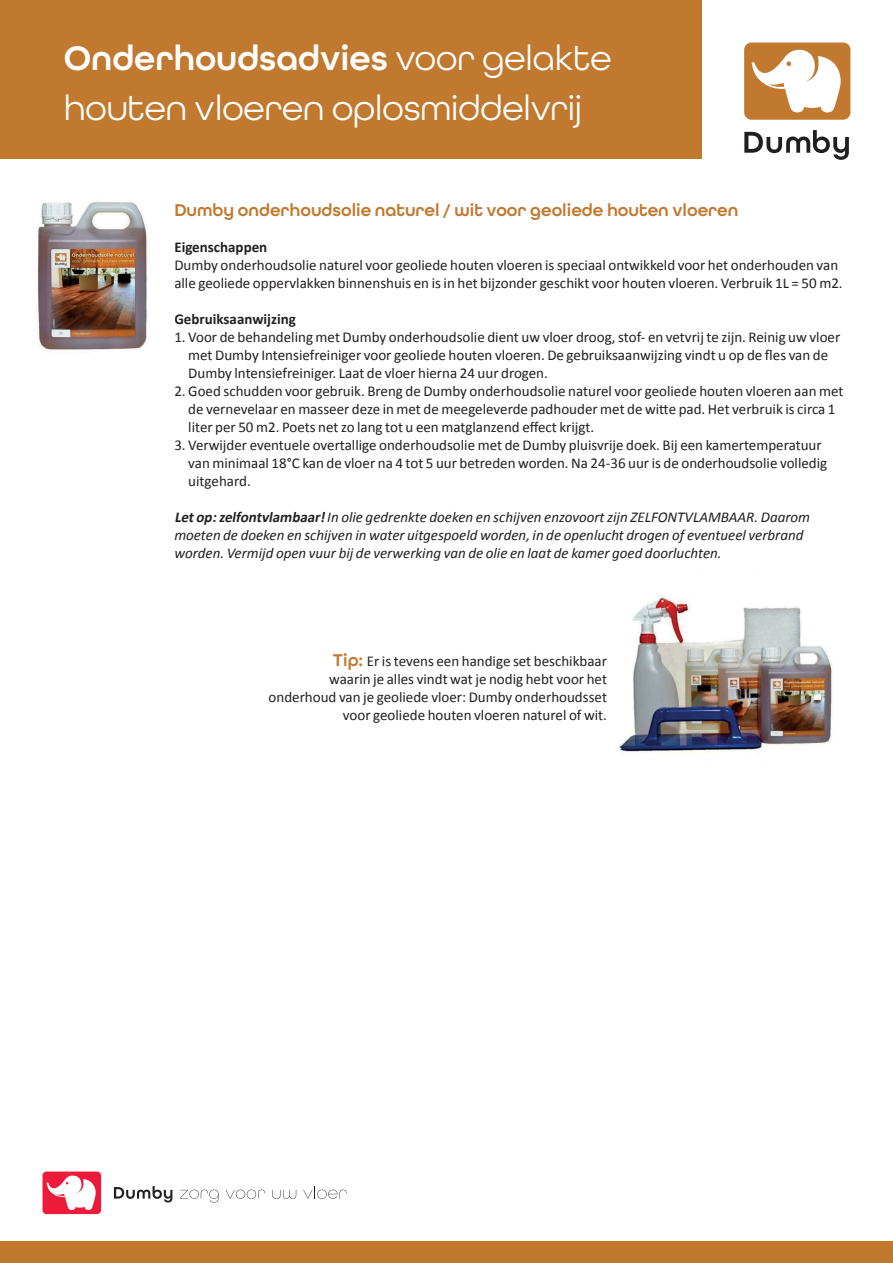
<style>
.page{position:relative;width:893px;height:1263px;background:#fff}
.page>*{position:absolute;margin:0;border:0;box-sizing:border-box;transform-origin:0 0}
.t1{font:36px/50.8px "All Round Gothic";color:#fff}
.t2{font:600 18px "All Round Gothic";color:#c1792f}
.t3{font:15px/18px "Calibri";color:#231f20}
.t4{font:italic 15px/18px "Calibri";color:#231f20}
.t5{font:700 15px "Calibri";color:#231f20}
.s1{font-weight:600}
.s2{font-weight:700}
.s3{font-family:"All Round Gothic";font-weight:600;font-size:18px;color:#c1792f}
</style>
<div class="page">
<svg style="left:744px;top:130px;width:105px;height:30px"></svg>
<svg style="left:744px;top:43px;width:106px;height:77px"></svg>
<div style="left:0;top:0;width:702px;height:158px;background:#c1792f"></div>
<svg style="left:43px;top:1171px;width:58px;height:43px"></svg>
<svg style="left:114px;top:1186px;width:58px;height:16px"></svg>
<svg style="left:180px;top:1189px;width:39px;height:13px"></svg>
<svg style="left:226px;top:1189px;width:39px;height:10px"></svg>
<svg style="left:272px;top:1190px;width:24px;height:9px"></svg>
<svg style="left:303px;top:1186px;width:44px;height:13px"></svg>
<div style="left:0;top:1242px;width:893px;height:21px;background:#c1792f"></div>
<img style="left:37px;top:201px;width:110px;height:151px">
<img style="left:620px;top:594px;width:212px;height:158px">
<h1 class="t1" style="left:64px;top:31px;width:549px"><span class="s1">Onderhoudsadvies</span> voor gelakte houten vloeren oplosmiddelvrij</h1>
<p class="t2" style="left:174px;top:199px;width:565px">Dumby onderhoudsolie naturel / wit voor geoliede houten vloeren</p>
<p class="t5" style="left:174px;top:237px;width:94px">Eigenschappen</p>
<p class="t3" style="left:174px;top:256px;width:670px">Dumby onderhoudsolie naturel voor geoliede houten vloeren is speciaal ontwikkeld voor het onderhouden van alle geoliede oppervlakken binnenshuis en is in het bijzonder geschikt voor houten vloeren. Verbruik 1L = 50 m2.</p>
<p class="t5" style="left:174px;top:309px;width:123px">Gebruiksaanwijzing</p>
<p class="t3" style="left:188px;top:328px;width:653px;text-indent:-14px">1. Voor de behandeling met Dumby onderhoudsolie dient uw vloer droog, stof- en vetvrij te zijn. Reinig uw vloer met Dumby Intensiefreiniger voor geoliede houten vloeren. De gebruiksaanwijzing vindt u op de fles van de<br>Dumby lntensiefreiniger. Laat de vloer hierna 24 uur drogen.</p>
<p class="t3" style="left:188px;top:382px;width:657px;text-indent:-14px">2. Goed schudden voor gebruik. Breng de Dumby onderhoudsolie naturel voor geoliede houten vloeren aan met de vernevelaar en masseer deze in met de meegeleverde padhouder met de witte pad. Het verbruik is circa 1 liter per 50 m2. Poets net zo lang tot u een matglanzend effect krijgt.</p>
<p class="t3" style="left:188px;top:436px;width:640px;text-indent:-14px">3. Verwijder eventuele overtallige onderhoudsolie met de Dumby pluisvrije doek. Bij een kamertemperatuur van minimaal 18°C kan de vloer na 4 tot 5 uur betreden worden. Na 24-36 uur is de onderhoudsolie volledig uitgehard.</p>
<p class="t4" style="left:174px;top:507px;width:637px"><span class="s2">Letop:zelfontvlambaar!</span>In olie gedrenkte doeken en schijven enzovoort zijn ZELFONTVLAMBAAR. Daarom moeten de doeken en schijven in water uitgespoeld worden, in de openlucht drogen of eventueel verbrand worden. Vermijd open vuur bij de verwerking van de olie en laat de kamer goed doorluchten.</p>
<p class="t3" style="left:269px;top:652px;width:340px;text-align:right"><span class="s3">Tip:</span> Er is tevens een handige set beschikbaar<br>waarin je alles vindt wat je nodig hebt voor het onderhoud van je geoliede vloer: Dumby onderhoudsset voor geoliede houten vloeren naturel of wit.</p>
</div>
